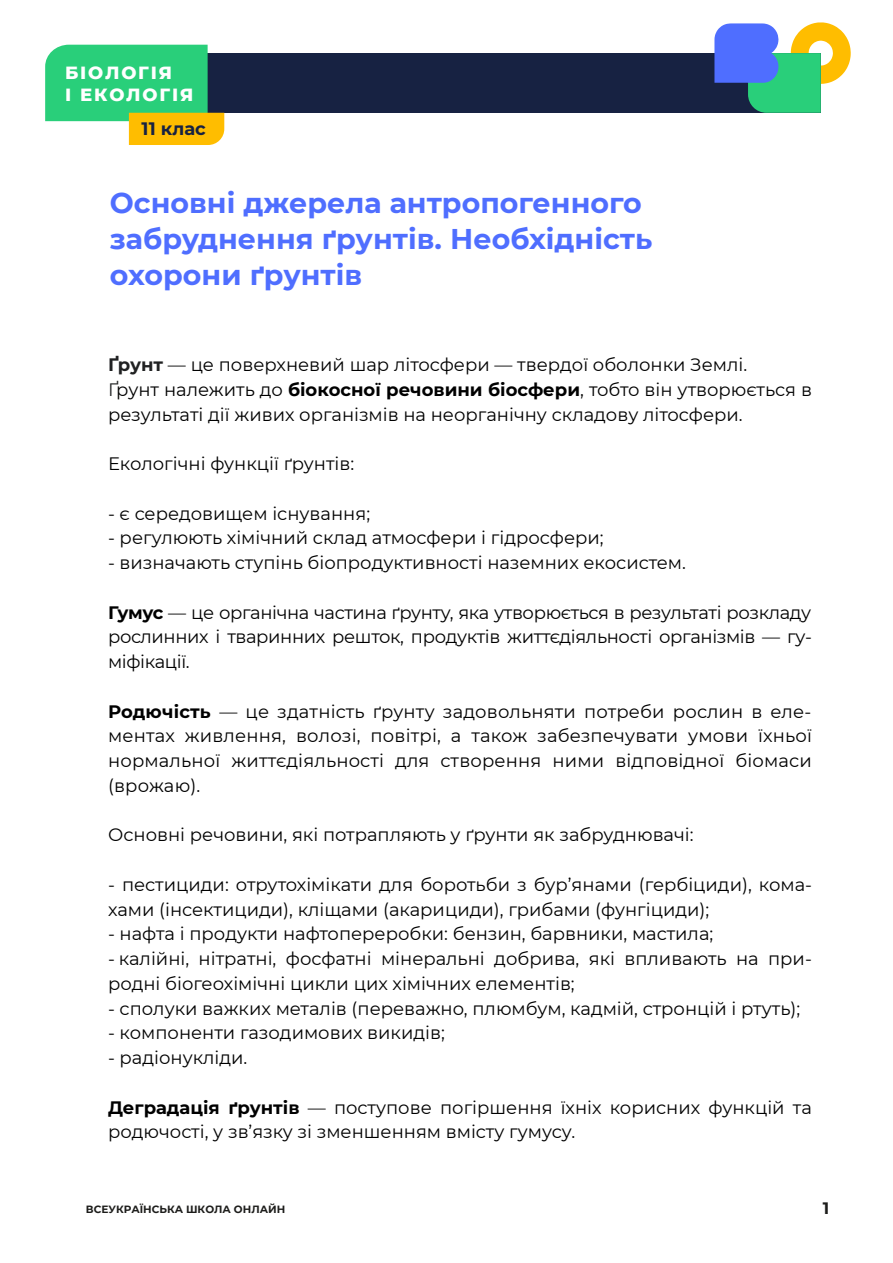
<style>
.page{position:relative;width:893px;height:1263px;background:#fff}
.page>*{position:absolute;margin:0;border:0;box-sizing:border-box;transform-origin:0 0}
.t1{font:700 28.5px/36px "Montserrat";color:#4f6eff}
.t2{font:18px/24.8px "Montserrat";color:#000}
.t3{font:800 18px/21.6px "Montserrat";letter-spacing:.1em;color:#fff}
.t4{font:700 18px "Montserrat";color:#172242}
.t5{font:700 16.5px "Montserrat";color:#1d1d1b}
.t6{font:700 10.5px "Montserrat";color:#1d1d1b}
.s1{font-weight:700;color:#202122}
.s2{color:#202122}
.s3{font-weight:700}
</style>
<div class="page">
<div style="left:81px;top:53px;width:739px;height:60px;background:#172242"></div>
<svg style="left:714px;top:22px;width:136px;height:91px"></svg>
<svg style="left:45px;top:45px;width:179px;height:100px"></svg>
<p class="t3" style="left:65px;top:61px;width:130px">БІОЛОГІЯ<br>І ЕКОЛОГІЯ</p>
<p class="t4" style="left:142px;top:116px;width:66px">11 клас</p>
<h1 class="t1" style="left:110px;top:183px;width:544px">Основні джерела антропогенного забруднення ґрунтів. Необхідність охорони ґрунтів</h1>
<p class="t2" style="left:108px;top:352px;width:705px"><span class="s1">!"#$%</span> — !" #$%"&amp;'("%)* +,&amp; -./$01"&amp;) — /%"&amp;2$3 $4$-$(5) 6"7-..<br><span class="s2">8</span>&amp;9(/ (,-":)/; 2$ <span class="s3">&amp;'()(*$(+ ",-(./$/ &amp;'(*0,"/</span>, /$4/$ %.( 9/%$&amp;&lt;=/;0&gt; % &amp;"?9-;/,/. 2.3 :)%)' $&amp;@,(.?7.% (, ("$&amp;@,(.A(9 05-,2$%9 -./$01"&amp;).</p>
<p class="t2" style="left:108px;top:451px;width:248px">B5$-$@.A(. 19(5!.3 C&amp;9(/.%:</p>
<p class="t2" style="left:108px;top:500px;width:263px">- = 0"&amp;"2$%)D"7 .0(9%,((&gt;;</p>
<p class="t2" style="left:108px;top:525px;width:497px">- &amp;"@9-&lt;&lt;/; '.7.A()* 05-,2 ,/7$01"&amp;) . @.2&amp;$01"&amp;);</p>
<p class="t2" style="left:108px;top:550px;width:579px">- %)?(,A,&lt;/; 0/9#.(; 4.$#&amp;$295/)%($0/. (,?"7()' "5$0)0/"7.</p>
<p class="t2" style="left:108px;top:599px;width:705px;text-align:justify"><span class="s3">1#2#*</span> — !" $&amp;@,(.A(, A,0/)(, C&amp;9(/9, &gt;5, 9/%$&amp;&lt;=/;0&gt; % &amp;"?9-;/,/. &amp;$?5-,29 &amp;$0-)(()' . /%,&amp;)(()' &amp;"+/$5, #&amp;$295/.% :)//=2.&gt;-;($0/. $&amp;@,(.?7.% — @9- 7.1.5,!.3.</p>
<p class="t2" style="left:108px;top:698px;width:705px;text-align:justify"><span class="s3">3(45-'*%6</span> — !" ?2,/(.0/; C&amp;9(/9 ?,2$%$-;(&gt;/) #$/&amp;"4) &amp;$0-)( % "-"- 7"(/,' :)%-"((&gt;, %$-$?., #$%./&amp;., , /,5$: ?,4"?#"A9%,/) 97$%) 3'(;$3 ($&amp;7,-;($3 :)//=2.&gt;-;($0/. 2-&gt; 0/%$&amp;"((&gt; ()7) %.2#$%.2($3 4.$7,0) (%&amp;$:,&lt;).</p>
<p class="t2" style="left:108px;top:822px;width:587px">E0($%(. &amp;"A$%)(), &gt;5. #$/&amp;,#-&gt;&lt;/; 9 C&amp;9(/) &gt;5 ?,4&amp;92(&lt;%,A.:</p>
<p class="t2" style="left:108px;top:872px;width:705px">- #"0/)!)2): $/&amp;9/$'.7.5,/) 2-&gt; 4$&amp;$/;4) ? 49&amp;’&gt;(,7) (@"&amp;4.!)2)), 5$7,- ',7) (.(0"5/)!)2)), 5-.D,7) (,5,&amp;)!)2)), @&amp;)4,7) (19(@.!)2));</p>
<p class="t2" style="left:108px;top:921px;width:606px">- (,1/, . #&amp;$295/) (,1/$#"&amp;"&amp;$45): 4"(?)(, 4,&amp;%()5), 7,0/)-,;</p>
<p class="t2" style="left:108px;top:946px;width:705px">- 5,-.*(., (./&amp;,/(., 1$01,/(. 7.("&amp;,-;(. 2$4&amp;)%,, &gt;5. %#-)%,&lt;/; (, #&amp;)- &amp;$2(. 4.$@"$'.7.A(. !)5-) !)' '.7.A()' "-"7"(/.%;</p>
<p class="t2" style="left:108px;top:995px;width:693px">- 0#$-95) %,:5)' 7"/,-.% (#"&amp;"%,:($, #-&lt;7497, 5,27.*, 0/&amp;$(!.* . &amp;/9/;);</p>
<p class="t2" style="left:108px;top:1020px;width:338px">- 5$7#$("(/) @,?$2)7$%)' %)5)2.%;</p>
<p class="t2" style="left:108px;top:1045px;width:141px">- &amp;,2.$(95-.2).</p>
<p class="t2" style="left:108px;top:1094px;width:705px"><span class="s3">7,8"949:'; &lt;"#$%'.</span> — #$0/9#$%" #$@.&amp;+"((&gt; 3'(.' 5$&amp;)0()' 19(5!.* /, &amp;$2&lt;A$0/., 9 ?%’&gt;?59 ?. ?7"(+"((&gt;7 %7.0/9 @97909.</p>
<p class="t6" style="left:86px;top:1202px;width:201px">ВСЕУКРАЇНСЬКА ШКОЛА ОНЛАЙН</p>
<p class="t5" style="left:823px;top:1197px;width:8px">1</p>
</div>
